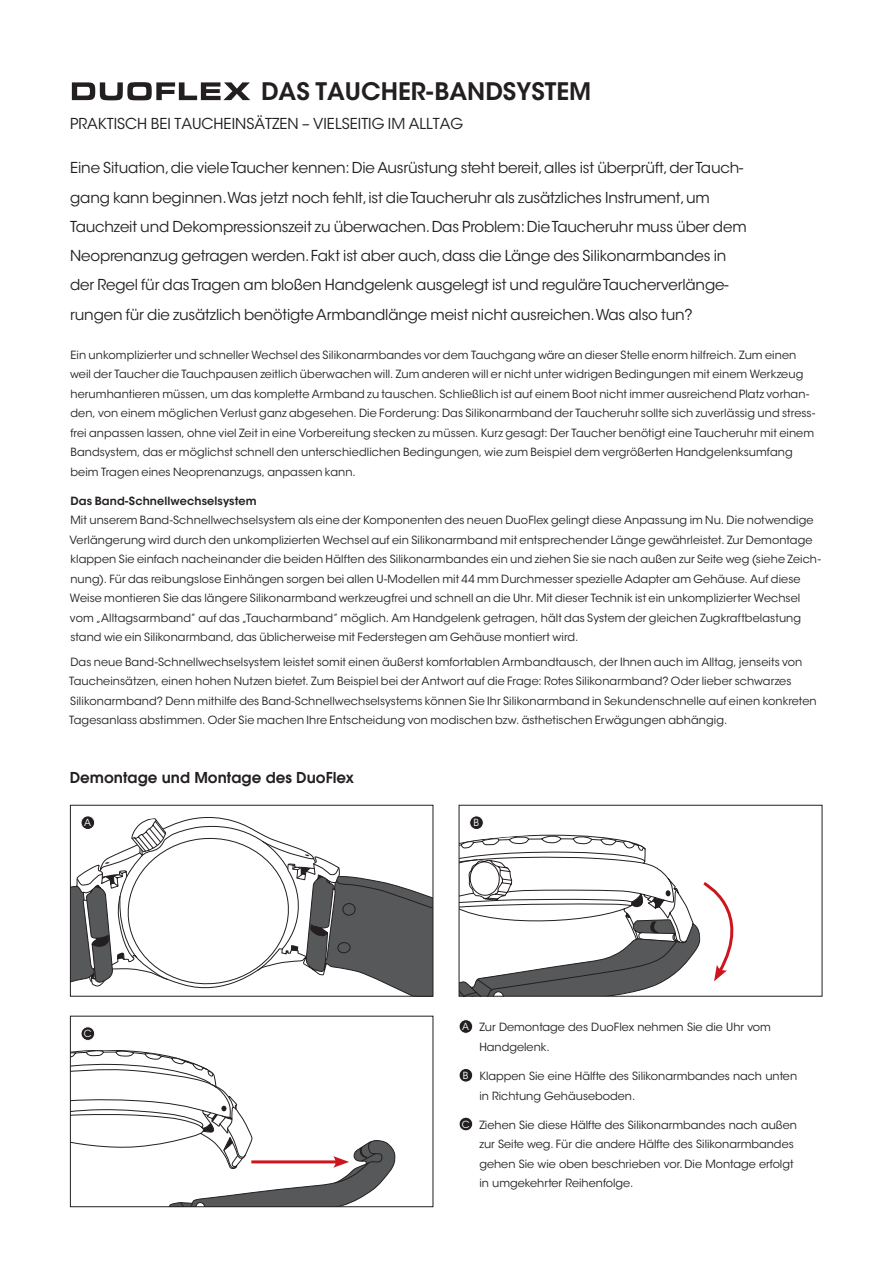
<style>
.page{position:relative;width:893px;height:1263px;background:#fff}
.page>*{position:absolute;margin:0;border:0;box-sizing:border-box;transform-origin:0 0}
.t1{font:600 24px "ITC Avant Garde Std";color:#231f20}
.t2{font:16.5px "Avant Gar Got Itc T Dem";color:#231f20}
.t3{font:15px/29.2px "ITC Avant Garde Std";letter-spacing:-.01em;color:#231f20}
.t4{font:11.25px/19.5px "ITC Avant Garde Std";letter-spacing:.005em;color:#231f20}
.t5{font:600 11.25px "ITC Avant Garde Std";letter-spacing:.01em;color:#231f20}
.t6{font:9.75px "ITC Avant Garde Std";color:#fff}
.s1{font-size:9.75px;color:#fff}
</style>
<div class="page">
<svg style="left:72px;top:816px;width:359px;height:178px"></svg>
<div style="left:70px;top:805px;width:363px;height:191px;border:1px solid #231f20"></div>
<svg style="left:459px;top:835px;width:296px;height:161px"></svg>
<svg style="left:70px;top:1050px;width:325px;height:157px"></svg>
<div style="left:81px;top:816px;width:14px;height:13px;background:#231f20;border-radius:50%"></div>
<div style="left:81px;top:816px;width:14px;height:14px;border:1px solid #fff;border-radius:50%"></div>
<div style="left:470px;top:816px;width:13px;height:13px;background:#231f20;border-radius:50%"></div>
<div style="left:469px;top:816px;width:14px;height:14px;border:1px solid #fff;border-radius:50%"></div>
<div style="left:81px;top:1027px;width:14px;height:13px;background:#231f20;border-radius:50%"></div>
<div style="left:81px;top:1026px;width:14px;height:15px;border:1px solid #fff;border-radius:50%"></div>
<div style="left:459px;top:1020px;width:14px;height:13px;background:#231f20;border-radius:50%"></div>
<div style="left:459px;top:1019px;width:14px;height:14px;border:1px solid #fff;border-radius:50%"></div>
<div style="left:459px;top:1068px;width:14px;height:14px;background:#231f20;border-radius:50%"></div>
<div style="left:459px;top:1068px;width:14px;height:14px;border:1px solid #fff;border-radius:50%"></div>
<div style="left:459px;top:1117px;width:14px;height:14px;background:#231f20;border-radius:50%"></div>
<div style="left:459px;top:1117px;width:14px;height:14px;border:1px solid #fff;border-radius:50%"></div>
<svg style="left:72px;top:82px;width:178px;height:18px"></svg>
<h1 class="t1" style="left:261px;top:76px;width:332px">DAS TAUCHER-BANDSYSTEM</h1>
<h3 class="t3" style="left:70px;top:110px;width:394px">PRAKTISCH BEI TAUCHEINSÄTZEN – VIELSEITIG IM ALLTAG</h3>
<p class="t3" style="left:70px;top:153px;width:678px">Eine Situation, die viele Taucher kennen: Die Ausrüstung steht bereit, alles ist überprüft, der Tauch&shy;gang kann beginnen.Was jetzt noch fehlt, ist die Taucheruhr als zusätzliches Instrument, um Tauchzeit und Dekompressionszeit zu überwachen. Das Problem: Die Taucheruhr muss über dem Neoprenanzug getragen werden. Fakt ist aber auch, dass die Länge des Silikonarmbandes in der Regel für das Tragen am bloßen Handgelenk ausgelegt ist und reguläre Taucherverlänge&shy;rungen für die zusätzlich benötigte Armbandlänge meist nicht ausreichen.Was also tun?</p>
<p class="t4" style="left:70px;top:345px;width:746px">Ein unkomplizierter und schneller Wechsel des Silikonarmbandes vor dem Tauchgang wäre an dieser Stelle enorm hilfreich. Zum einen weil der Taucher die Tauchpausen zeitlich überwachen will. Zum anderen will er nicht unter widrigen Bedingungen mit einem Werkzeug herumhantieren müssen, um das komplette Armband zu tauschen. Schließlich ist auf einem Boot nicht immer ausreichend Platz vorhan&shy;den, von einem möglichen Verlust ganz abgesehen. Die Forderung: Das Silikonarmband der Taucheruhr sollte sich zuverlässig und stress&shy;frei anpassen lassen, ohne viel Zeit in eine Vorbereitung stecken zu müssen. Kurz gesagt: Der Taucher benötigt eine Taucheruhr mit einem Bandsystem, das er möglichst schnell den unterschiedlichen Bedingungen, wie zum Beispiel dem vergrößerten Handgelenksumfang beim Tragen eines Neoprenanzugs, anpassen kann.</p>
<p class="t5" style="left:70px;top:494px;width:188px">Das Band-Schnellwechselsystem</p>
<p class="t4" style="left:69px;top:511px;width:753px">Mit unserem Band-Schnellwechselsystem als eine der Komponenten des neuen DuoFlex gelingt diese Anpassung im Nu. Die notwendige Verlängerung wird durch den unkomplizierten Wechsel auf ein Silikonarmband mit entsprechender Länge gewährleistet. Zur Demontage klappen Sie einfach nacheinander die beiden Hälften des Silikonarmbandes ein und ziehen Sie sie nach außen zur Seite weg (siehe Zeich&shy;nung). Für das reibungslose Einhängen sorgen bei allen U-Modellen mit 44 mm Durchmesser spezielle Adapter am Gehäuse. Auf diese Weise montieren Sie das längere Silikonarmband werkzeugfrei und schnell an die Uhr. Mit dieser Technik ist ein unkomplizierter Wechsel vom „Alltagsarmband” auf das „Taucharmband” möglich. Am Handgelenk getragen, hält das System der gleichen Zugkraftbelastung stand wie ein Silikonarmband, das üblicherweise mit Federstegen am Gehäuse montiert wird.</p>
<p class="t4" style="left:69px;top:652px;width:749px">Das neue Band-Schnellwechselsystem leistet somit einen äußerst komfortablen Armbandtausch, der Ihnen auch im Alltag, jenseits von Taucheinsätzen, einen hohen Nutzen bietet. Zum Beispiel bei der Antwort auf die Frage: Rotes Silikonarmband? Oder lieber schwarzes Silikonarmband? Denn mithilfe des Band-Schnellwechselsystems können Sie Ihr Silikonarmband in Sekundenschnelle auf einen konkreten Tagesanlass abstimmen. Oder Sie machen Ihre Entscheidung von modischen bzw. ästhetischen Erwägungen abhängig.</p>
<h2 class="t2" style="left:70px;top:767px;width:286px">Demontage und Montage des DuoFlex</h2>
<p class="t6" style="left:84px;top:817px;width:8px">A</p>
<p class="t6" style="left:473px;top:817px;width:7px">B</p>
<p class="t6" style="left:84px;top:1028px;width:9px">C</p>
<p class="t4" style="left:479px;top:1018px;width:293px;text-indent:-17px"><span class="s1">A</span> Zur Demontage des DuoFlex nehmen Sie die Uhr vom<br>Handgelenk.</p>
<p class="t4" style="left:479px;top:1066px;width:319px;text-indent:-17px"><span class="s1">B</span> Klappen Sie eine Hälfte des Silikonarmbandes nach unten in Richtung Gehäuseboden.</p>
<p class="t4" style="left:479px;top:1115px;width:319px;text-indent:-18px"><span class="s1">C</span> Ziehen Sie diese Hälfte des Silikonarmbandes nach außen zur Seite weg. Für die andere Hälfte des Silikonarmbandes gehen Sie wie oben beschrieben vor. Die Montage erfolgt in umgekehrter Reihenfolge.</p>
</div>
